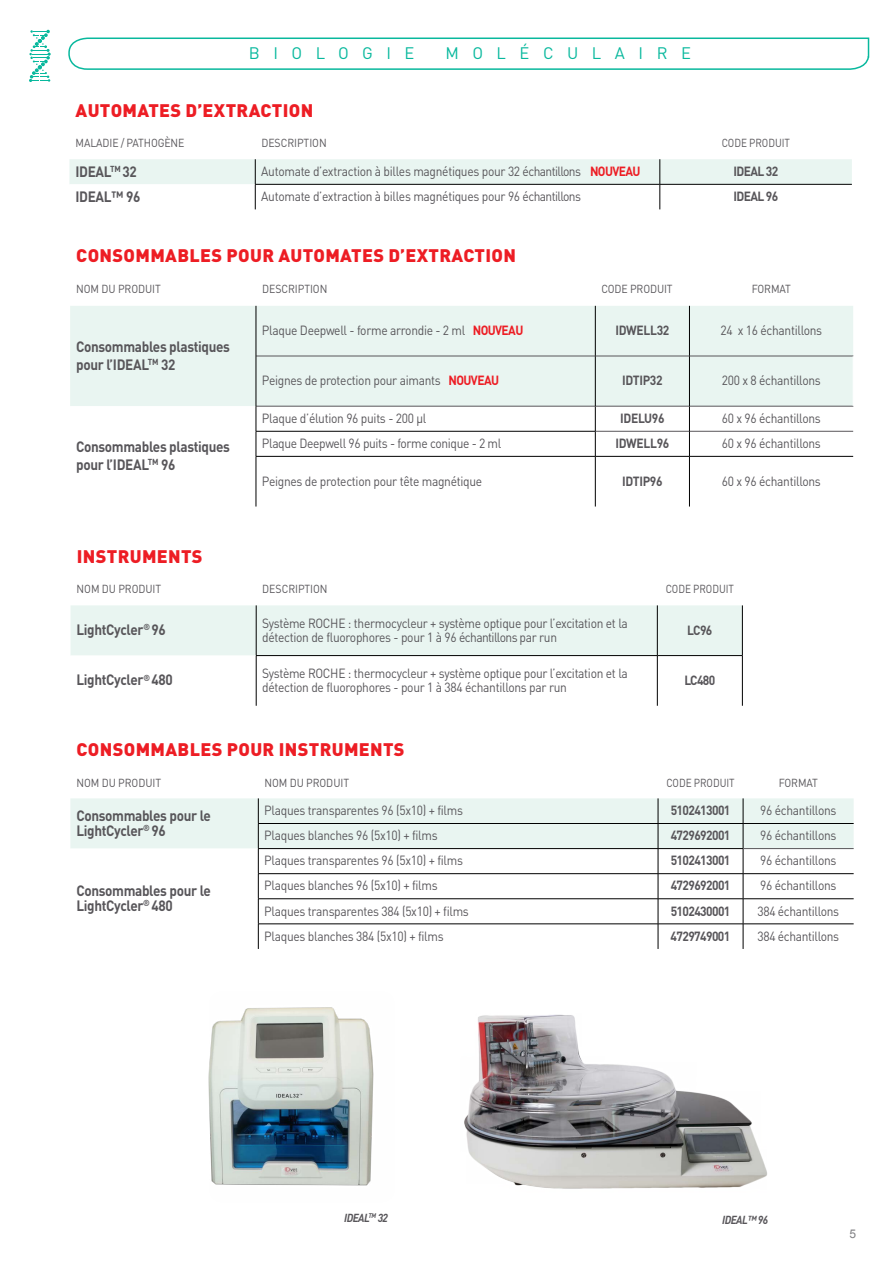
<style>
.page{position:relative;width:893px;height:1263px;background:#fff}
.page>*{position:absolute;margin:0;border:0;box-sizing:border-box;transform-origin:0 0}
.t1{font:900 18px "DIN Pro";letter-spacing:.02em;color:#ed1d24}
.t2{font:16.5px "DIN Pro";letter-spacing:.82em;color:#08b89d}
.t3{font:700 14.85px/18px "DIN Pro";letter-spacing:-.025em;color:#58565a;scale:.91 1}
.t4{font:13.2px/13.5px "DIN Pro";letter-spacing:-.025em;color:#58565a;scale:.91 1}
.t5{font:700 13.2px "DIN Pro";letter-spacing:-.05em;color:#58565a;scale:.91 1}
.t6{font:12px "Arial";color:#808083}
.t7{font:11.55px "DIN Pro";letter-spacing:-.005em;color:#58565a;scale:.91 1}
.t8{font:11.55px "DIN Pro";letter-spacing:-.005em;color:#58565a;scale:.86 1}
.t9{font:italic 700 11.55px "DIN Pro";letter-spacing:-.05em;color:#58565a;scale:.91 1}
.s1{font-weight:700;color:#ed1d24}
</style>
<div class="page">
<img style="left:464px;top:1014px;width:303px;height:175px">
<div style="left:70px;top:306px;width:783px;height:100px;background:#e9f5f1"></div>
<svg style="left:255px;top:406px;width:598px;height:100px"></svg>
<hr style="left:256px;top:431px;width:339px;height:1px;background:#000">
<hr style="left:256px;top:456px;width:339px;height:1px;background:#000">
<hr style="left:595px;top:456px;width:94px;height:1px;background:#000">
<hr style="left:689px;top:456px;width:164px;height:1px;background:#000">
<hr style="left:595px;top:431px;width:94px;height:1px;background:#58565a">
<hr style="left:690px;top:431px;width:163px;height:1px;background:#58565a">
<hr style="left:256px;top:356px;width:339px;height:1px;background:#58565a">
<hr style="left:595px;top:356px;width:94px;height:1px;background:#58565a">
<hr style="left:689px;top:356px;width:164px;height:1px;background:#58565a">
<hr style="left:256px;top:406px;width:339px;height:1px;background:#58565a">
<hr style="left:595px;top:406px;width:94px;height:1px;background:#58565a">
<hr style="left:689px;top:406px;width:164px;height:1px;background:#58565a">
<hr style="left:256px;top:356px;width:1px;height:50px;background:#000">
<hr style="left:595px;top:356px;width:1px;height:50px;background:#000">
<hr style="left:689px;top:356px;width:1px;height:50px;background:#000">
<hr style="left:595px;top:306px;width:1px;height:50px;background:#000">
<hr style="left:689px;top:306px;width:1px;height:50px;background:#000">
<hr style="left:256px;top:306px;width:1px;height:50px;background:#000">
<svg style="left:256px;top:407px;width:1px;height:49px"></svg>
<svg style="left:595px;top:406px;width:1px;height:50px"></svg>
<svg style="left:689px;top:406px;width:1px;height:50px"></svg>
<hr style="left:256px;top:456px;width:1px;height:50px;background:#000">
<hr style="left:595px;top:456px;width:1px;height:50px;background:#000">
<hr style="left:689px;top:456px;width:1px;height:50px;background:#000">
<svg style="left:68px;top:37px;width:802px;height:33px"></svg>
<img style="left:208px;top:1007px;width:166px;height:179px">
<svg style="left:29px;top:30px;width:22px;height:52px"></svg>
<svg style="left:69px;top:159px;width:783px;height:50px"></svg>
<hr style="left:255px;top:184px;width:405px;height:1px;background:#000">
<hr style="left:660px;top:184px;width:192px;height:1px;background:#000">
<svg style="left:71px;top:605px;width:671px;height:101px"></svg>
<hr style="left:256px;top:655px;width:401px;height:1px;background:#000">
<hr style="left:657px;top:655px;width:86px;height:1px;background:#000">
<hr style="left:256px;top:605px;width:1px;height:50px;background:#000">
<hr style="left:657px;top:605px;width:1px;height:50px;background:#000">
<hr style="left:742px;top:605px;width:1px;height:50px;background:#000">
<hr style="left:256px;top:656px;width:1px;height:50px;background:#000">
<hr style="left:657px;top:656px;width:1px;height:50px;background:#000">
<hr style="left:742px;top:656px;width:1px;height:50px;background:#000">
<svg style="left:70px;top:798px;width:784px;height:151px"></svg>
<hr style="left:258px;top:823px;width:400px;height:1px;background:#000">
<hr style="left:658px;top:823px;width:85px;height:1px;background:#000">
<hr style="left:743px;top:823px;width:111px;height:1px;background:#000">
<hr style="left:258px;top:848px;width:400px;height:1px;background:#000">
<hr style="left:658px;top:848px;width:85px;height:1px;background:#000">
<hr style="left:258px;top:873px;width:400px;height:1px;background:#000">
<hr style="left:658px;top:873px;width:85px;height:1px;background:#000">
<hr style="left:743px;top:873px;width:111px;height:1px;background:#000">
<hr style="left:258px;top:898px;width:400px;height:1px;background:#000">
<hr style="left:658px;top:898px;width:85px;height:1px;background:#000">
<hr style="left:743px;top:898px;width:111px;height:1px;background:#000">
<hr style="left:258px;top:923px;width:400px;height:1px;background:#000">
<hr style="left:658px;top:923px;width:85px;height:1px;background:#000">
<hr style="left:743px;top:923px;width:111px;height:1px;background:#000">
<hr style="left:743px;top:848px;width:111px;height:1px;background:#58565a">
<p class="t2" style="left:249px;top:40px;width:167px">biologie</p>
<p class="t2" style="left:445px;top:40px;width:247px">moléculaire</p>
<h1 class="t1" style="left:76px;top:95px;width:237px">AUTOMATES D’EXTRACTI ON</h1>
<p class="t7" style="left:76px;top:134px;width:64px">maladie / PATHOG</p>
<p class="t7" style="left:164px;top:134px;width:24px">ène</p>
<p class="t7" style="left:261px;top:134px;width:73px">Description</p>
<p class="t8" style="left:722px;top:134px;width:81px">code produit</p>
<p class="t3" style="left:75px;top:160px;width:69px">IDEAL<sup>TM</sup> 32</p>
<p class="t4" style="left:261px;top:163px;width:416px">Automate d’extraction à billes magnétiques pour 32 échantillons <span class="s1">NOUVEAU</span></p>
<p class="t5" style="left:733px;top:160px;width:51px">IDEAL 32</p>
<p class="t3" style="left:75px;top:186px;width:73px">IDEAL™ 96</p>
<p class="t4" style="left:261px;top:188px;width:353px">Automate d’extraction à billes magnétiques pour 96 échantillons</p>
<p class="t5" style="left:733px;top:185px;width:51px">IDEAL 96</p>
<h1 class="t1" style="left:76px;top:240px;width:439px">CONSOMMABLES POUR AUTOMATES D’EXTRACTI ON</h1>
<p class="t7" style="left:76px;top:280px;width:95px">nom du produit</p>
<p class="t7" style="left:262px;top:280px;width:73px">Description</p>
<p class="t7" style="left:601px;top:280px;width:80px">code produit</p>
<p class="t7" style="left:752px;top:280px;width:45px">format</p>
<p class="t3" style="left:76px;top:336px;width:171px">Consommables plastiques pour l’IDEAL<sup>TM</sup> 32</p>
<p class="t3" style="left:76px;top:436px;width:171px">Consommables plastiques pour l’IDEAL<sup>TM</sup> 96</p>
<p class="t4" style="left:262px;top:322px;width:287px">Plaque Deepwell - forme arrondie - 2 ml <span class="s1">NOUVEAU</span></p>
<p class="t5" style="left:615px;top:319px;width:61px">IDWELL32</p>
<p class="t4" style="left:720px;top:322px;width:113px">24 x 16 échantillons</p>
<p class="t4" style="left:262px;top:373px;width:260px">Peignes de protection pour aimants <span class="s1">NOUVEAU</span></p>
<p class="t5" style="left:622px;top:370px;width:7px">IDTIP</p>
<p class="t5" style="left:650px;top:370px;width:15px">32</p>
<p class="t4" style="left:722px;top:373px;width:110px">200 x 8 échantillons</p>
<p class="t4" style="left:262px;top:410px;width:182px">Plaque d’élution 96 puits - 200 μl</p>
<p class="t5" style="left:620px;top:407px;width:8px">IDELU</p>
<p class="t5" style="left:652px;top:407px;width:15px">96</p>
<p class="t4" style="left:722px;top:410px;width:110px">60 x 96 échantillons</p>
<p class="t4" style="left:262px;top:435px;width:265px">Plaque Deepwell 96 puits - forme conique - 2 ml</p>
<p class="t5" style="left:615px;top:432px;width:61px">IDWELL96</p>
<p class="t4" style="left:722px;top:435px;width:110px">60 x 96 échantillons</p>
<p class="t4" style="left:262px;top:473px;width:243px">Peignes de protection pour tête magnétique</p>
<p class="t5" style="left:622px;top:470px;width:7px">IDTIP</p>
<p class="t5" style="left:650px;top:470px;width:15px">96</p>
<p class="t4" style="left:722px;top:473px;width:110px">60 x 96 échantillons</p>
<h1 class="t1" style="left:77px;top:541px;width:11px">INST</h1>
<h1 class="t1" style="left:118px;top:541px;width:63px">RUMENTS</h1>
<p class="t7" style="left:77px;top:580px;width:95px">Nom du produit</p>
<p class="t7" style="left:262px;top:580px;width:73px">Description</p>
<p class="t8" style="left:666px;top:580px;width:81px">Code produit</p>
<p class="t3" style="left:77px;top:619px;width:100px">LightCycler<sup>®</sup> 96</p>
<p class="t4" style="left:262px;top:615px;width:60px">Système ROCHE</p>
<p class="t4" style="left:262px;top:615px;width:403px;text-indent:86px">: thermocycleur + système optique pour l’excitation et la détection de fluorophores - pour 1 à 96 échantillons par run</p>
<p class="t5" style="left:687px;top:619px;width:29px">LC96</p>
<p class="t3" style="left:77px;top:669px;width:107px">LightCycler<sup>®</sup> 480</p>
<p class="t4" style="left:262px;top:665px;width:60px">Système ROCHE</p>
<p class="t4" style="left:262px;top:665px;width:403px;text-indent:86px">: thermocycleur + système optique pour l’excitation et la détection de fluorophores - pour 1 à 384 échantillons par run</p>
<p class="t5" style="left:684px;top:669px;width:36px">LC480</p>
<h1 class="t1" style="left:77px;top:733px;width:213px">CONSOMMABLES POUR INST</h1>
<h1 class="t1" style="left:320px;top:733px;width:63px">RUMENTS</h1>
<p class="t7" style="left:76px;top:773px;width:95px">nom du produit</p>
<p class="t7" style="left:264px;top:773px;width:95px">Nom du produit</p>
<p class="t8" style="left:666px;top:773px;width:81px">Code produit</p>
<p class="t7" style="left:779px;top:773px;width:45px">format</p>
<p class="t3" style="left:76px;top:806px;width:149px;line-height:15px">Consommables pour le<br>LightCycler<sup>®</sup> 96</p>
<p class="t4" style="left:264px;top:802px;width:220px">Plaques transparentes 96 (5x10) + films</p>
<p class="t5" style="left:671px;top:799px;width:67px">5102413001</p>
<p class="t4" style="left:760px;top:802px;width:85px">96 échantillons</p>
<p class="t4" style="left:264px;top:827px;width:192px">Plaques blanches 96 (5x10) + films</p>
<p class="t5" style="left:671px;top:824px;width:67px">4729692001</p>
<p class="t4" style="left:760px;top:827px;width:85px">96 échantillons</p>
<p class="t3" style="left:76px;top:881px;width:149px;line-height:15px">Consommables pour le<br>LightCycler<sup>®</sup> 480</p>
<p class="t4" style="left:264px;top:852px;width:220px">Plaques transparentes 96 (5x10) + films</p>
<p class="t5" style="left:671px;top:850px;width:67px">5102413001</p>
<p class="t4" style="left:760px;top:852px;width:85px">96 échantillons</p>
<p class="t4" style="left:264px;top:878px;width:192px">Plaques blanches 96 (5x10) + films</p>
<p class="t5" style="left:671px;top:875px;width:67px">4729692001</p>
<p class="t4" style="left:760px;top:878px;width:85px">96 échantillons</p>
<p class="t4" style="left:264px;top:903px;width:226px">Plaques transparentes 384 (5x10) + films</p>
<p class="t5" style="left:671px;top:900px;width:67px">5102430001</p>
<p class="t4" style="left:758px;top:903px;width:91px">384 échantillons</p>
<p class="t4" style="left:264px;top:928px;width:199px">Plaques blanches 384 (5x10) + films</p>
<p class="t5" style="left:671px;top:925px;width:67px">4729749001</p>
<p class="t4" style="left:758px;top:928px;width:91px">384 échantillons</p>
<p class="t9" style="left:344px;top:1208px;width:50px">IDEAL<sup>TM</sup> 32</p>
<p class="t9" style="left:722px;top:1210px;width:52px">IDEAL™ 96</p>
<p class="t6" style="left:849px;top:1225px;width:8px">5</p>
</div>
